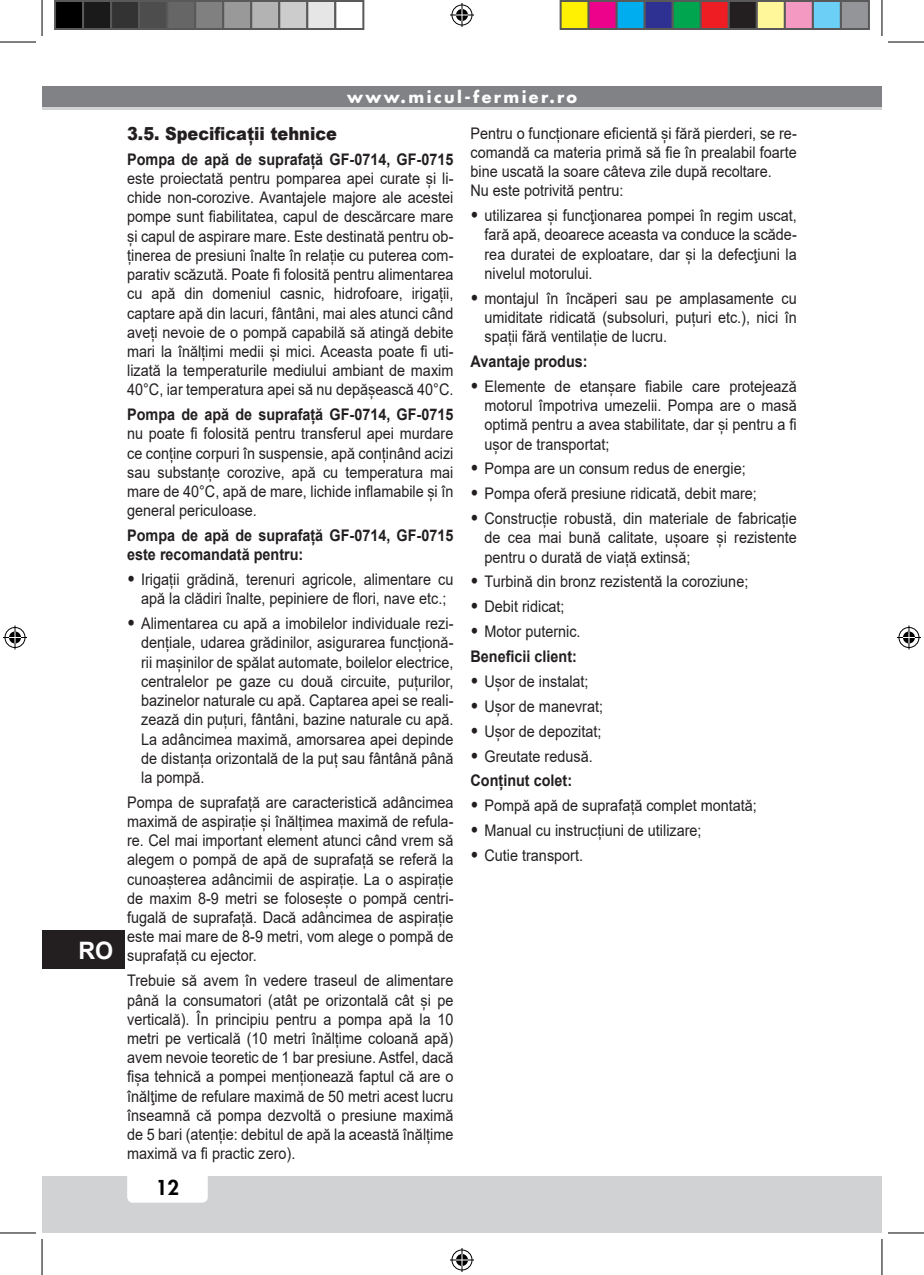
<style>
.page{position:relative;width:924px;height:1275px;background:#fff}
.page>*{position:absolute;margin:0;border:0;box-sizing:border-box;transform-origin:0 0}
.t1{font:700 24px "Arial";color:#fff}
.t2{font:800 20px "Futura";color:#000}
.t3{font:900 18px "Arial";color:#231f20;scale:.9 1}
.Testo_normale{font:16px/19.2px "Arial";color:#231f20;text-align:justify;scale:.9 1}
.Testo_normale-2{font:700 16px/19.2px "Arial";color:#231f20;scale:.9 1}
.t4{font:700 16px "Futura";letter-spacing:.15em;color:#fff}
.s1{font-weight:700}
.s2{font-weight:900;font-size:18px}
</style>
<div class="page">
<div style="left:42px;top:1176px;width:839px;height:57px;background:#d1d2d4"></div>
<div style="left:127px;top:1162px;width:81px;height:40px;background:#fff;border-radius:6px"></div>
<div style="left:42px;top:86px;width:839px;height:24px;background:#808285"></div>
<hr style="left:42px;top:107px;width:839px;height:3px;background:#d1d2d4">
<div style="left:42px;top:930px;width:82px;height:39px;background:#231f20"></div>
<hr style="left:0;top:42px;width:36px;height:1px;background:#000">
<hr style="left:887px;top:42px;width:36px;height:1px;background:#000">
<hr style="left:0;top:1232px;width:36px;height:1px;background:#000">
<hr style="left:887px;top:1232px;width:36px;height:1px;background:#000">
<hr style="left:42px;top:0;width:1px;height:36px;background:#000">
<hr style="left:42px;top:1239px;width:1px;height:36px;background:#000">
<hr style="left:881px;top:0;width:1px;height:36px;background:#000">
<hr style="left:881px;top:1239px;width:1px;height:36px;background:#000">
<svg style="left:450px;top:3px;width:24px;height:24px"></svg>
<svg style="left:450px;top:1248px;width:24px;height:24px"></svg>
<svg style="left:3px;top:625px;width:24px;height:24px"></svg>
<svg style="left:897px;top:625px;width:23px;height:24px"></svg>
<div style="left:55px;top:1px;width:28px;height:28px;background:#000"></div>
<div style="left:54px;top:0;width:30px;height:30px;border:2px solid #595959"></div>
<div style="left:83px;top:1px;width:28px;height:28px;background:#1a1a1a"></div>
<div style="left:82px;top:0;width:30px;height:30px;border:2px solid #595959"></div>
<div style="left:111px;top:1px;width:28px;height:28px;background:#333"></div>
<div style="left:110px;top:0;width:30px;height:30px;border:2px solid #595959"></div>
<div style="left:139px;top:1px;width:28px;height:28px;background:#4d4d4d"></div>
<div style="left:138px;top:0;width:30px;height:30px;border:2px solid #595959"></div>
<div style="left:167px;top:1px;width:28px;height:28px;background:#666"></div>
<div style="left:166px;top:0;width:30px;height:30px;border:2px solid #595959"></div>
<div style="left:195px;top:1px;width:28px;height:28px;background:#808080"></div>
<div style="left:194px;top:0;width:30px;height:30px;border:2px solid #595959"></div>
<div style="left:223px;top:1px;width:28px;height:28px;background:#999"></div>
<div style="left:222px;top:0;width:30px;height:30px;border:2px solid #595959"></div>
<div style="left:251px;top:1px;width:28px;height:28px;background:#b3b3b3"></div>
<div style="left:250px;top:0;width:30px;height:30px;border:2px solid #595959"></div>
<div style="left:279px;top:1px;width:28px;height:28px;background:#ccc"></div>
<div style="left:278px;top:0;width:30px;height:30px;border:2px solid #595959"></div>
<div style="left:307px;top:1px;width:28px;height:28px;background:#e6e6e6"></div>
<div style="left:306px;top:0;width:30px;height:30px;border:2px solid #595959"></div>
<div style="left:334px;top:0;width:30px;height:30px;border:2px solid #595959"></div>
<div style="left:560px;top:1px;width:28px;height:28px;background:#fff101"></div>
<div style="left:559px;top:0;width:30px;height:30px;border:2px solid #595959"></div>
<div style="left:588px;top:1px;width:28px;height:28px;background:#ed028c"></div>
<div style="left:587px;top:0;width:30px;height:30px;border:2px solid #595959"></div>
<div style="left:616px;top:1px;width:28px;height:28px;background:#00aeef"></div>
<div style="left:615px;top:0;width:30px;height:30px;border:2px solid #595959"></div>
<div style="left:644px;top:1px;width:28px;height:28px;background:#2e3092"></div>
<div style="left:643px;top:0;width:30px;height:30px;border:2px solid #595959"></div>
<div style="left:672px;top:1px;width:28px;height:28px;background:#00a54f"></div>
<div style="left:671px;top:0;width:30px;height:30px;border:2px solid #595959"></div>
<div style="left:700px;top:1px;width:28px;height:28px;background:#ee1d23"></div>
<div style="left:699px;top:0;width:30px;height:30px;border:2px solid #595959"></div>
<div style="left:728px;top:1px;width:28px;height:28px;background:#231f20"></div>
<div style="left:727px;top:0;width:30px;height:30px;border:2px solid #595959"></div>
<div style="left:756px;top:1px;width:28px;height:28px;background:#fff79a"></div>
<div style="left:755px;top:0;width:30px;height:30px;border:2px solid #595959"></div>
<div style="left:784px;top:1px;width:28px;height:28px;background:#f499c2"></div>
<div style="left:783px;top:0;width:30px;height:30px;border:2px solid #595959"></div>
<div style="left:812px;top:1px;width:28px;height:28px;background:#6bcff6"></div>
<div style="left:811px;top:0;width:30px;height:30px;border:2px solid #595959"></div>
<div style="left:840px;top:1px;width:28px;height:28px;background:#939598"></div>
<div style="left:839px;top:0;width:30px;height:30px;border:2px solid #595959"></div>
<h1 class="t1" style="left:78px;top:933px;width:36px">RO</h1>
<p class="t4" style="left:347px;top:86px;width:231px">www.micul-fermier.ro</p>
<p class="t3" style="left:127px;top:120px;width:235px">3.5. Specificații tehnice</p>
<p class="Testo_normale" style="left:127px;top:149px;width:364px"><span class="s1">Pompa de apă de suprafață GF-0714, GF-0715 </span>este proiectată pentru pomparea apei curate și li&shy;chide non-corozive. Avantajele majore ale acestei pompe sunt fiabilitatea, capul de descărcare mare și capul de aspirare mare. Este destinată pentru ob&shy;ținerea de presiuni înalte în relație cu puterea com&shy;parativ scăzută. Poate fi folosită pentru alimentarea cu apă din domeniul casnic, hidrofoare, irigații, captare apă din lacuri, fântâni, mai ales atunci când aveți nevoie de o pompă capabilă să atingă debite mari la înălțimi medii și mici. Aceasta poate fi uti&shy;lizată la temperaturile mediului ambiant de maxim 40°C, iar temperatura apei să nu depășească 40°C.</p>
<p class="Testo_normale" style="left:127px;top:405px;width:364px"><span class="s1">Pompa de apă de suprafață GF-0714, GF-0715 </span>nu poate fi folosită pentru transferul apei murdare ce conține corpuri în suspensie, apă conținând acizi sau substanțe corozive, apă cu temperatura mai mare de 40°C, apă de mare, lichide inflamabile și în general periculoase.</p>
<p class="Testo_normale-2" style="left:127px;top:526px;width:364px">Pompa de apă de suprafață GF-0714, GF-0715 este recomandată pentru:</p>
<p class="Testo_normale" style="left:127px;top:570px;width:364px;text-align:center"><span class="s2">•</span> Irigații grădină, terenuri agricole, alimentare cu apă la clădiri înalte, pepiniere de flori, nave etc.;</p>
<p class="Testo_normale" style="left:141px;top:614px;width:348px;text-indent:-14px"><span class="s2">•</span> Alimentarea cu apă a imobilelor individuale rezi&shy;dențiale, udarea grădinilor, asigurarea funcționă&shy;rii mașinilor de spălat automate, boilelor electrice, centralelor pe gaze cu două circuite, puțurilor, bazinelor naturale cu apă. Captarea apei se reali&shy;zează din puțuri, fântâni, bazine naturale cu apă.<br>La adâncimea maximă, amorsarea apei depinde de distanța orizontală de la puț sau fântână până la pompă.</p>
<p class="Testo_normale" style="left:127px;top:792px;width:364px">Pompa de suprafață are caracteristică adâncimea maximă de aspirație și înălțimea maximă de refula&shy;re. Cel mai important element atunci când vrem să alegem o pompă de apă de suprafață se referă la cunoașterea adâncimii de aspirație. La o aspirație de maxim 8-9 metri se folosește o pompă centri&shy;fugală de suprafață. Dacă adâncimea de aspirație este mai mare de 8-9 metri, vom alege o pompă de suprafață cu ejector.</p>
<p class="Testo_normale" style="left:127px;top:971px;width:364px">Trebuie să avem în vedere traseul de alimentare până la consumatori (atât pe orizontală cât și pe verticală). În principiu pentru a pompa apă la 10 metri pe verticală (10 metri înălțime coloană apă) avem nevoie teoretic de 1 bar presiune. Astfel, dacă fișa tehnică a pompei menționează faptul că are o înălţime de refulare maximă de 50 metri acest lucru înseamnă că pompa dezvoltă o presiune maximă de 5 bari (atenție: debitul de apă la această înălțime maximă va fi practic zero).</p>
<p class="t2" style="left:156px;top:1174px;width:25px">12</p>
<p class="Testo_normale" style="left:470px;top:123px;width:364px">Pentru o funcționare eficientă și fără pierderi, se re&shy;comandă ca materia primă să fie în prealabil foarte bine uscată la soare câteva zile după recoltare.</p>
<p class="Testo_normale" style="left:470px;top:181px;width:171px">Nu este potrivită pentru:</p>
<p class="Testo_normale" style="left:484px;top:206px;width:348px;text-indent:-14px"><span class="s2">•</span> utilizarea și funcţionarea pompei în regim uscat, fară apă, deoarece aceasta va conduce la scăde&shy;rea duratei de exploatare, dar și la defecţiuni la nivelul motorului.</p>
<p class="Testo_normale" style="left:484px;top:288px;width:348px;text-indent:-14px"><span class="s2">•</span> montajul în încăperi sau pe amplasamente cu umiditate ridicată (subsoluri, puțuri etc.), nici în spații fără ventilație de lucru.</p>
<p class="Testo_normale-2" style="left:470px;top:352px;width:132px">Avantaje produs:</p>
<p class="Testo_normale" style="left:484px;top:376px;width:348px;text-indent:-14px"><span class="s2">•</span> Elemente de etanșare fiabile care protejează motorul împotriva umezelii. Pompa are o masă optimă pentru a avea stabilitate, dar și pentru a fi ușor de transportat;</p>
<p class="Testo_normale" style="left:470px;top:459px;width:307px"><span class="s2">•</span> Pompa are un consum redus de energie;</p>
<p class="Testo_normale" style="left:470px;top:484px;width:319px"><span class="s2">•</span> Pompa oferă presiune ridicată, debit mare;</p>
<p class="Testo_normale" style="left:484px;top:509px;width:348px;text-indent:-14px"><span class="s2">•</span> Construcție robustă, din materiale de fabricație de cea mai bună calitate, ușoare și rezistente pentru o durată de viață extinsă;</p>
<p class="Testo_normale" style="left:470px;top:572px;width:310px"><span class="s2">•</span> Turbină din bronz rezistentă la coroziune;</p>
<p class="Testo_normale" style="left:470px;top:597px;width:106px"><span class="s2">•</span> Debit ridicat;</p>
<p class="Testo_normale" style="left:470px;top:622px;width:124px"><span class="s2">•</span> Motor puternic.</p>
<p class="Testo_normale-2" style="left:470px;top:647px;width:120px">Beneficii client:</p>
<p class="Testo_normale" style="left:470px;top:671px;width:133px"><span class="s2">•</span> Ușor de instalat;</p>
<p class="Testo_normale" style="left:470px;top:696px;width:149px"><span class="s2">•</span> Ușor de manevrat;</p>
<p class="Testo_normale" style="left:470px;top:721px;width:147px"><span class="s2">•</span> Ușor de depozitat;</p>
<p class="Testo_normale" style="left:470px;top:746px;width:137px"><span class="s2">•</span> Greutate redusă.</p>
<p class="Testo_normale-2" style="left:470px;top:771px;width:114px">Conținut colet:</p>
<p class="Testo_normale" style="left:470px;top:796px;width:319px"><span class="s2">•</span> Pompă apă de suprafață complet montată;</p>
<p class="Testo_normale" style="left:470px;top:821px;width:258px"><span class="s2">•</span> Manual cu instrucțiuni de utilizare;</p>
<p class="Testo_normale" style="left:470px;top:845px;width:126px"><span class="s2">•</span> Cutie transport.</p>
</div>
